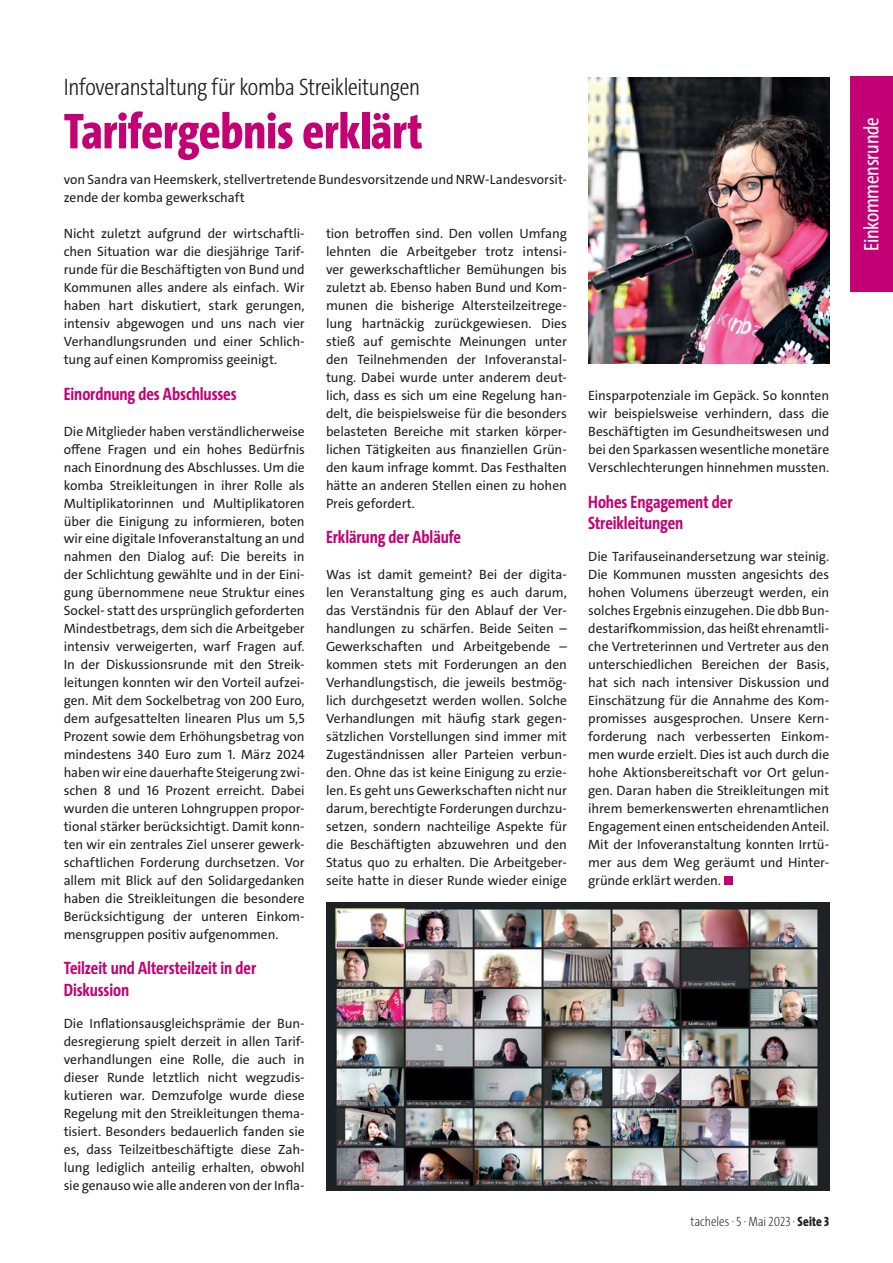
<style>
.page{position:relative;width:893px;height:1263px;background:#fff}
.page>*{position:absolute;margin:0;border:0;box-sizing:border-box;transform-origin:0 0}
._03_Überschrift_34pt{font:800 51px "The Sans Cd LF8";letter-spacing:-.005em;color:#c30175}
._02_Dachzeile_16pt{font:300 24px "The Sans Cd LF3";letter-spacing:-.015em;color:#231f20}
._05_Fliesstext{font:21px "The Sans Cd LF5 Plain";letter-spacing:-.01em;color:#fff}
._06_Zw-Überschrift_1{font:700 18px/21.6px "The Sans Cd LF7";letter-spacing:-.005em;color:#c30175}
._05_Fliesstext-2{font:13.5px/18px "The Sans C4 s";letter-spacing:-.005em;color:#231f20;text-align:justify}
.t1{font:200 13.5px "The Sans Cd LF2";color:#231f20}
.s1{font-family:"The Sans Cd LF8";font-weight:800}
</style>
<div class="page">
<div style="left:850px;top:77px;width:43px;height:215px;background:#c30175"></div>
<div style="left:724px;top:876px;width:8px;height:9px;background:#c30175"></div>
<img style="left:588px;top:78px;width:241px;height:286px">
<img style="left:326px;top:902px;width:503px;height:288px">
<p class="_02_Dachzeile_16pt" style="left:64px;top:71px;width:358px">Infoveranstaltung für komba Streikleitungen</p>
<p class="_03_Überschrift_34pt" style="left:64px;top:98px;width:360px">Tarifergebnis erklärt</p>
<p class="_05_Fliesstext-2" style="left:64px;top:171px;width:505px">von Sandra van Heemskerk, stellvertretende Bundesvorsitzende und NRW-Landesvorsit&shy;zende der komba gewerkschaft</p>
<p class="_05_Fliesstext-2" style="left:64px;top:225px;width:242px">Nicht zuletzt aufgrund der wirtschaftli&shy;chen Situation war die diesjährige Tarif&shy;runde für die Beschäftigten von Bund und Kommunen alles andere als einfach. Wir haben hart diskutiert, stark gerungen, intensiv abgewogen und uns nach vier Verhandlungsrunden und einer Schlich&shy;tung auf einen Kompromiss geeinigt.</p>
<p class="_06_Zw-Überschrift_1" style="left:64px;top:382px;width:174px">Einordnung des Abschlusses</p>
<p class="_05_Fliesstext-2" style="left:64px;top:422px;width:242px">Die Mitglieder haben verständlicherweise offene Fragen und ein hohes Bedürfnis nach Einordnung des Abschlusses. Um die komba Streikleitungen in ihrer Rolle als Multiplikatorinnen und Multiplikatoren über die Einigung zu informieren, boten wir eine digitale Infoveranstaltung an und nahmen den Dialog auf: Die bereits in der Schlichtung gewählte und in der Eini&shy;gung übernommene neue Struktur eines Sockel- statt des ursprünglich geforderten Mindestbetrags, dem sich die Arbeitgeber intensiv verweigerten, warf Fragen auf.<br>In der Diskussionsrunde mit den Streik&shy;leitungen konnten wir den Vorteil aufzei&shy;gen. Mit dem Sockelbetrag von 200 Euro, dem aufgesattelten linearen Plus um 5,5<br>Prozent sowie dem Erhöhungsbetrag von mindestens 340 Euro zum 1. März 2024 haben wir eine dauerhafte Steigerung zwi&shy;schen 8 und 16 Prozent erreicht. Dabei wurden die unteren Lohngruppen propor&shy;tional stärker berücksichtigt. Damit konn&shy;ten wir ein zentrales Ziel unserer gewerk&shy;schaftlichen Forderung durchsetzen. Vor allem mit Blick auf den Solidargedanken haben die Streikleitungen die besondere Berücksichtigung der unteren Einkom&shy;mensgruppen positiv aufgenommen.</p>
<p class="_06_Zw-Überschrift_1" style="left:64px;top:957px;width:194px">Teilzeit und Altersteilzeit in der<br>Diskussion</p>
<p class="_05_Fliesstext-2" style="left:64px;top:1015px;width:242px">Die Inflationsausgleichsprämie der Bun&shy;desregierung spielt derzeit in allen Tarif&shy;verhandlungen eine Rolle, die auch in dieser Runde letztlich nicht wegzudis&shy;kutieren war. Demzufolge wurde diese Regelung mit den Streikleitungen thema&shy;tisiert. Besonders bedauerlich fanden sie es, dass Teilzeitbeschäftigte diese Zah&shy;lung lediglich anteilig erhalten, obwohl sie genauso wie alle anderen von der Infla-</p>
<p class="_05_Fliesstext-2" style="left:326px;top:225px;width:242px">tion betroffen sind. Den vollen Umfang lehnten die Arbeitgeber trotz intensi&shy;ver gewerkschaftlicher Bemühungen bis zuletzt ab. Ebenso haben Bund und Kom&shy;munen die bisherige Altersteilzeitrege&shy;lung hartnäckig zurückgewiesen. Dies stieß auf gemischte Meinungen unter den Teilnehmenden der Infoveranstal&shy;tung. Dabei wurde unter anderem deut&shy;lich, dass es sich um eine Regelung han&shy;delt, die beispielsweise für die besonders belasteten Bereiche mit starken körper&shy;lichen Tätigkeiten aus finanziellen Grün&shy;den kaum infrage kommt. Das Festhalten hätte an anderen Stellen einen zu hohen Preis gefordert.</p>
<p class="_06_Zw-Überschrift_1" style="left:326px;top:526px;width:137px">Erklärung der Abläufe</p>
<p class="_05_Fliesstext-2" style="left:326px;top:566px;width:242px">Was ist damit gemeint? Bei der digita&shy;len Veranstaltung ging es auch darum, das Verständnis für den Ablauf der Ver&shy;handlungen zu schärfen. Beide Seiten – Gewerkschaften und Arbeitgebende – kommen stets mit Forderungen an den Verhandlungstisch, die jeweils bestmög&shy;lich durchgesetzt werden wollen. Solche Verhandlungen mit häufig stark gegen&shy;sätzlichen Vorstellungen sind immer mit Zugeständnissen aller Parteien verbun&shy;den. Ohne das ist keine Einigung zu erzie&shy;len. Es geht uns Gewerkschaften nicht nur darum, berechtigte Forderungen durchzu&shy;setzen, sondern nachteilige Aspekte für die Beschäftigten abzuwehren und den Status quo zu erhalten. Die Arbeitgeber&shy;seite hatte in dieser Runde wieder einige</p>
<p class="_05_Fliesstext-2" style="left:588px;top:386px;width:242px">Einsparpotenziale im Gepäck. So konnten wir beispielsweise verhindern, dass die Beschäftigten im Gesundheitswesen und bei den Sparkassen wesentliche monetäre Verschlechterungen hinnehmen mussten.</p>
<p class="_06_Zw-Überschrift_1" style="left:588px;top:490px;width:146px">Hohes Engagement der<br>Streikleitungen</p>
<p class="_05_Fliesstext-2" style="left:588px;top:548px;width:242px">Die Tarifauseinandersetzung war steinig.<br>Die Kommunen mussten angesichts des hohen Volumens überzeugt werden, ein solches Ergebnis einzugehen. Die dbb Bun&shy;destarifkommission, das heißt ehrenamtli&shy;che Vertreterinnen und Vertreter aus den unterschiedlichen Bereichen der Basis, hat sich nach intensiver Diskussion und Einschätzung für die Annahme des Kom&shy;promisses ausgesprochen. Unsere Kern&shy;forderung nach verbesserten Einkom&shy;men wurde erzielt. Dies ist auch durch die hohe Aktionsbereitschaft vor Ort gelun&shy;gen. Daran haben die Streikleitungen mit ihrem bemerkenswerten ehrenamtlichen Engagement einen entscheidenden Anteil.<br>Mit der Infoveranstaltung konnten Irrtü&shy;mer aus dem Weg geräumt und Hinter&shy;gründe erklärt werden.</p>
<p class="t1" style="left:691px;top:1212px;width:140px">tacheles · 5 · Mai 2023 · <span class="s1">Seite 3</span></p>
<p class="_05_Fliesstext" style="left:858px;top:251px;width:135px;rotate:-90deg">Einkommensrunde</p>
</div>
